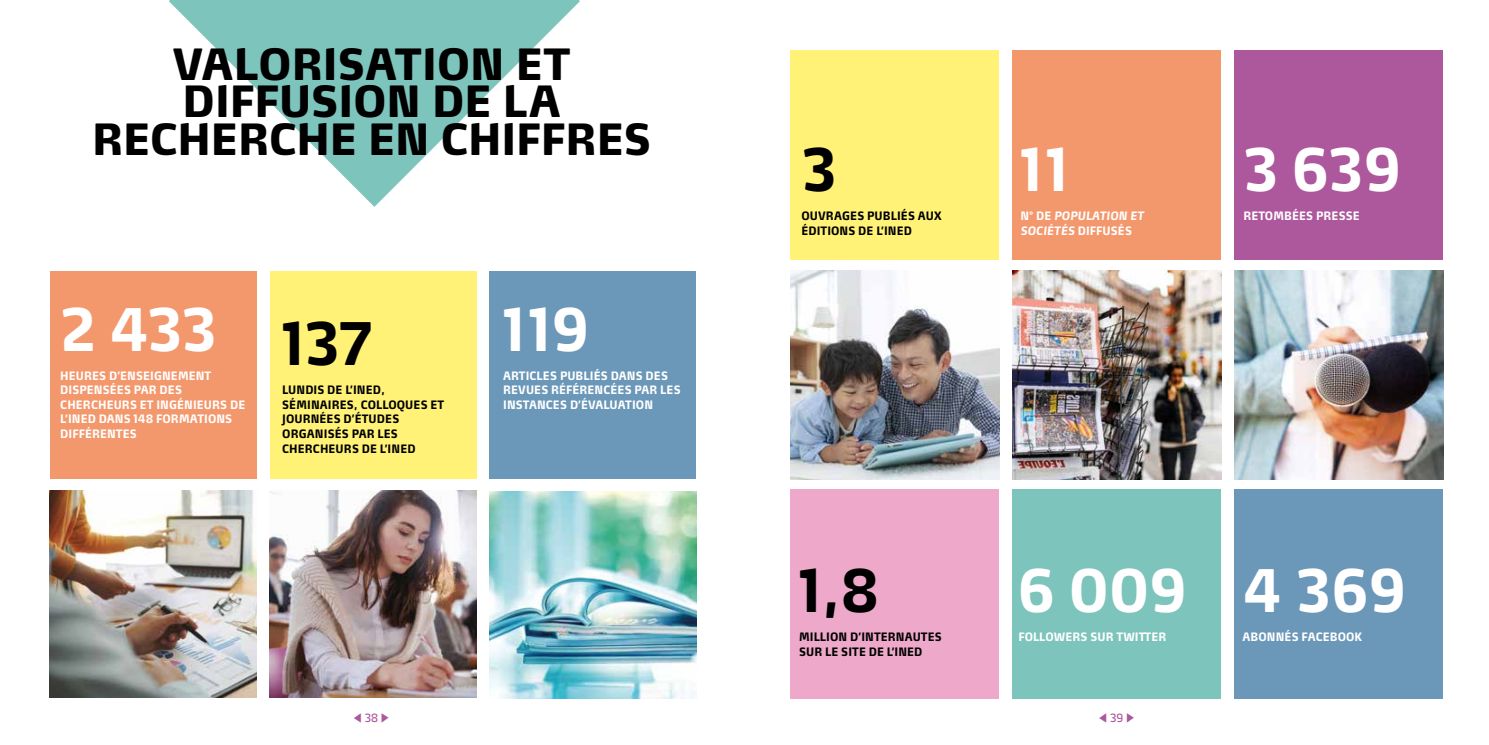
<style>
.page{position:relative;width:1489px;height:745px;background:#fff}
.page>*{position:absolute;margin:0;border:0;box-sizing:border-box;transform-origin:0 0}
.t1{font:800 58px "Max OT";letter-spacing:.015em;color:#fff;scale:.85 1}
.t2{font:800 58px "Max OT";color:#000;scale:.85 1}
.t3{font:900 42.62px/37.5px "Max OT";letter-spacing:-.015em;color:#000;text-align:center;scale:.91 1}
.t4{font:800 11.5px/14.5px "Max OT";letter-spacing:.01em;color:#fff;scale:.85 1}
.t5{font:800 11.5px/14.5px "Max OT";letter-spacing:.01em;color:#000;scale:.85 1}
.t6{font:italic 800 11.5px/14.5px "Max OT";letter-spacing:.01em;color:#fff;scale:.85 1}
.t7{font:11.25px "Max OT";color:#ad579d;scale:.85 1}
.s1{font-style:normal}
</style>
<div class="page">
<div style="left:50px;top:271px;width:207px;height:207px;background:#f3986d"></div>
<div style="left:269px;top:271px;width:207px;height:207px;background:#fff277"></div>
<div style="left:489px;top:271px;width:207px;height:207px;background:#6b97b9"></div>
<img style="left:269px;top:490px;width:207px;height:206px">
<img style="left:50px;top:490px;width:207px;height:206px">
<img style="left:490px;top:491px;width:207px;height:207px">
<svg style="left:169px;top:0;width:411px;height:207px"></svg>
<div style="left:790px;top:50px;width:209px;height:209px;background:#fff277"></div>
<div style="left:1012px;top:50px;width:208px;height:209px;background:#f3986d"></div>
<div style="left:1234px;top:50px;width:209px;height:209px;background:#ad579d"></div>
<div style="left:1012px;top:489px;width:208px;height:209px;background:#7dc4bc"></div>
<div style="left:790px;top:489px;width:209px;height:209px;background:#eda8ca"></div>
<img style="left:1234px;top:270px;width:209px;height:209px">
<div style="left:1234px;top:489px;width:209px;height:209px;background:#6b97b9"></div>
<img style="left:790px;top:270px;width:209px;height:208px">
<img style="left:1012px;top:271px;width:209px;height:208px">
<h2 class="t3" style="left:92px;top:45px;width:616px">VALORISATION ET<br>DIFFUSION DE LA<br>RECHERCHE EN CHIFFRES</h2>
<h1 class="t1" style="left:60px;top:292px;width:185px">2 433</h1>
<p class="t4" style="left:60px;top:368px;width:219px">HEURES D’ENSEIGNEMENT<br>DISPENSÉES PAR DES<br>CHERCHEURS ET INGÉNIEURS DE<br>L’INED DANS 148 FORMATIONS<br>DIFFÉRENTES</p>
<h1 class="t2" style="left:282px;top:306px;width:108px">137</h1>
<p class="t5" style="left:282px;top:382px;width:192px">LUNDIS DE L’INED,<br>SÉMINAIRES, COLLOQUES ET<br>JOURNÉES D’ÉTUDES<br>ORGANISÉS PAR LES<br>CHERCHEURS DE L’INED</p>
<h1 class="t1" style="left:503px;top:292px;width:102px">119</h1>
<p class="t4" style="left:503px;top:368px;width:210px">ARTICLES PUBLIÉS DANS DES<br>REVUES RÉFÉRENCÉES PAR LES<br>INSTANCES D’ÉVALUATION</p>
<h1 class="t2" style="left:801px;top:132px;width:43px">3</h1>
<p class="t5" style="left:801px;top:208px;width:166px">OUVRAGES PUBLIÉS AUX<br>ÉDITIONS DE L’INED</p>
<h1 class="t1" style="left:1020px;top:132px;width:58px">11</h1>
<p class="t6" style="left:1020px;top:208px;width:147px"><span class="s1">N° DE</span> POPULATION ET<br>SOCIÉTÉS <span class="s1">DIFFUSÉS</span></p>
<h1 class="t2" style="left:799px;top:553px;width:95px">1,8</h1>
<p class="t5" style="left:799px;top:629px;width:169px">MILLION D’INTERNAUTES<br>SUR LE SITE DE L’INED</p>
<h1 class="t1" style="left:1018px;top:553px;width:199px">6 009</h1>
<p class="t4" style="left:1018px;top:629px;width:176px">FOLLOWERS SUR TWITTER</p>
<p class="t7" style="left:353px;top:710px;width:45px">◀38▶</p>
<p class="t7" style="left:1098px;top:710px;width:44px">◀39▶</p>
<h1 class="t1" style="left:1243px;top:132px;width:187px">3 639</h1>
<p class="t4" style="left:1243px;top:208px;width:138px">RETOMBÉES PRESSE</p>
<h1 class="t1" style="left:1242px;top:553px;width:194px">4 369</h1>
<p class="t4" style="left:1242px;top:629px;width:142px">ABONNÉS FACEBOOK</p>
</div>
